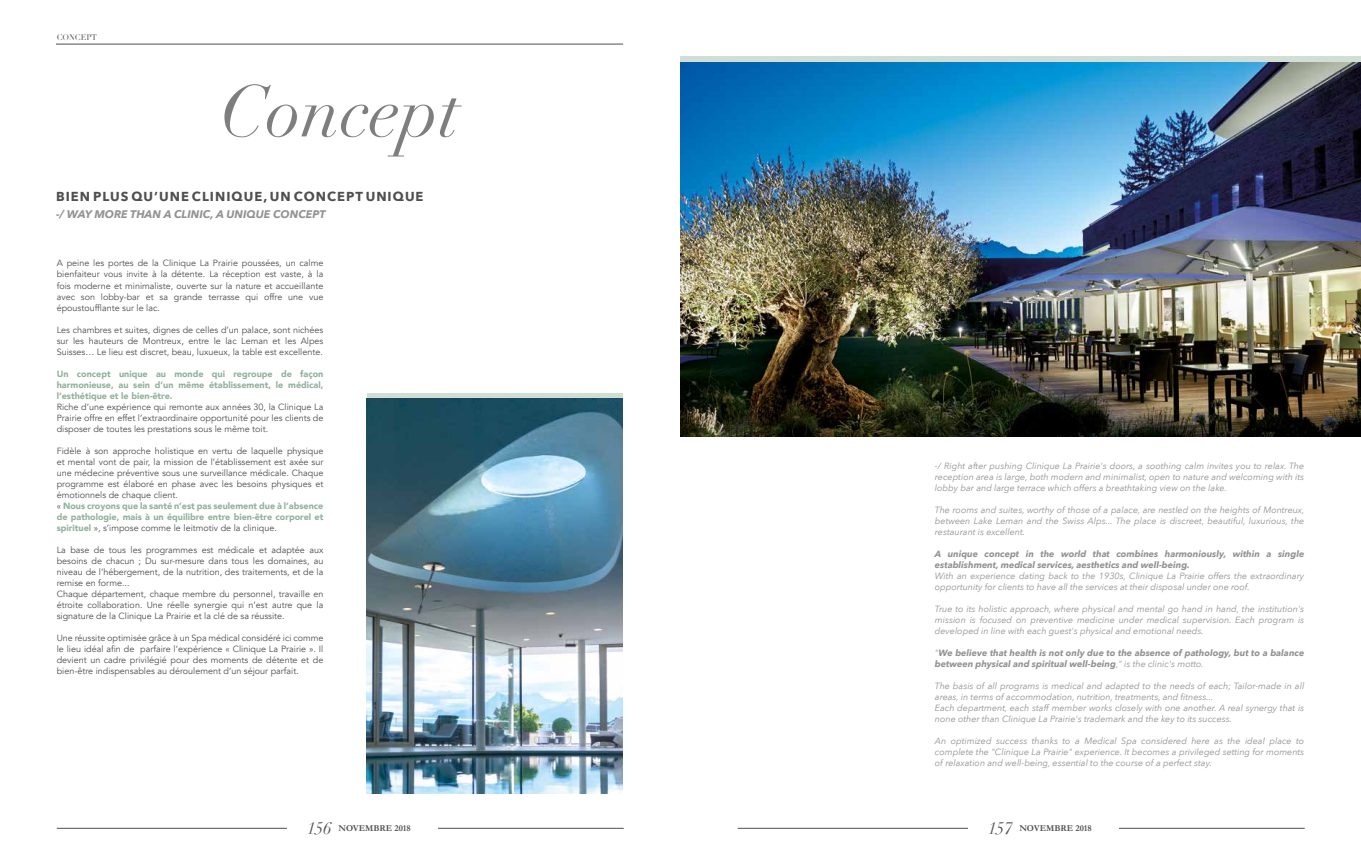
<style>
.page{position:relative;width:1361px;height:851px;background:#fff}
.page>*{position:absolute;margin:0;border:0;box-sizing:border-box;transform-origin:0 0}
.t1{font:italic 72px "Didot";color:#7e7e7e}
.t2{font:italic 17px "Didot";color:#4e4f4f}
.t3{font:500 condensed 14px "Futura";letter-spacing:-.09em;color:#000}
.t4{font:700 13px "Avenir Next";letter-spacing:.08em;color:#4e4f4f}
.t5{font:italic 700 11px "Avenir Next";color:#919292}
.t6{font:9px/11px "Avenir";color:#4e4f4f;text-align:justify}
.t7{font:italic 9px/11px "Avenir Next";color:#919292;text-align:justify}
.t8{font:italic 700 9px/11px "Avenir Next";color:#919292}
.t9{font:900 9px/11px "Avenir";color:#91b09c;text-align:justify}
.t10{font:700 9px "Garamond";color:#4e4f4f}
.t11{font:8px "Didot";color:#4e4f4f}
.t12{font:300 condensed 7px "Futura";color:#000}
.s1{font-weight:900;color:#91b09c}
.s2{font-weight:400}
</style>
<div class="page">
<hr style="left:738px;top:827px;width:566px;height:1px;background:#4e4f4f">
<div style="left:968px;top:808px;width:150px;height:42px;background:#fff"></div>
<hr style="left:56px;top:44px;width:567px;height:1px;background:#4e4f4f">
<hr style="left:57px;top:827px;width:567px;height:1px;background:#4e4f4f">
<div style="left:287px;top:808px;width:150px;height:42px;background:#fff"></div>
<img style="left:367px;top:398px;width:255px;height:395px">
<img style="left:680px;top:63px;width:681px;height:373px">
<p class="t11" style="left:57px;top:32px;width:42px">CONCEPT</p>
<h1 class="t1" style="left:220px;top:68px;width:241px">Concept</h1>
<h3 class="t4" style="left:56px;top:188px;width:369px">BIEN PLUS QU’UNE CLINIQUE, UN CONCEPT UNIQUE</h3>
<p class="t5" style="left:56px;top:207px;width:271px">-/ WAY MORE THAN A CLINIC, A UNIQUE CONCEPT</p>
<p class="t6" style="left:57px;top:258px;width:268px">A peine les portes de la Clinique La Prairie poussées, un calme bienfaiteur vous invite à la détente. La réception est vaste, à la fois moderne et minimaliste, ouverte sur la nature et accueillante avec son lobby-bar et sa grande terrasse qui offre une vue époustoufflante sur le lac.</p>
<p class="t6" style="left:57px;top:324px;width:268px">Les chambres et suites, dignes de celles d’un palace, sont nichées sur les hauteurs de Montreux, entre le lac Leman et les Alpes Suisses… Le lieu est discret, beau, luxueux, la table est excellente.</p>
<p class="t9" style="left:57px;top:368px;width:268px">Un concept unique au monde qui regroupe de façon harmonieuse, au sein d’un même établissement, le médical, l’esthétique et le bien-être.</p>
<p class="t6" style="left:57px;top:401px;width:268px">Riche d’une expérience qui remonte aux années 30, la Clinique La Prairie offre en effet l’extraordinaire opportunité pour les clients de disposer de toutes les prestations sous le même toit.</p>
<p class="t6" style="left:57px;top:445px;width:268px;text-align:left">Fidèle à son approche holistique en vertu de laquelle physique et mental vont de pair, la mission de l’établissement est axée sur une médecine préventive sous une surveillance médicale. Chaque programme est élaboré en phase avec les besoins physiques et émotionnels de chaque client.<br>« <span class="s1">Nous croyons que la santé n’est pas seulement due à l’absence de pathologie, mais à un équilibre entre bien-être corporel et spirituel</span> », s’impose comme le leitmotiv de la clinique.</p>
<p class="t6" style="left:57px;top:544px;width:268px;text-align:left">La base de tous les programmes est médicale et adaptée aux besoins de chacun ; Du sur-mesure dans tous les domaines, au niveau de l’hébergement, de la nutrition, des traitements, et de la remise en forme...<br>Chaque département, chaque membre du personnel, travaille en étroite collaboration. Une réelle synergie qui n’est autre que la signature de la Clinique La Prairie et la clé de sa réussite.</p>
<p class="t6" style="left:57px;top:632px;width:268px">Une réussite optimisée grâce à un Spa médical considéré ici comme le lieu idéal afin de parfaire l’expérience « Clinique La Prairie ». Il devient un cadre privilégié pour des moments de détente et de bien-être indispensables au déroulement d’un séjour parfait.</p>
<h2 class="t2" style="left:307px;top:817px;width:26px">156</h2>
<p class="t12" style="left:338px;top:824px;width:46px">FÉVRIER/MARS 2018</p>
<h3 class="t3" style="left:324px;top:820px;width:16px">156</h3>
<p class="t10" style="left:338px;top:823px;width:74px">NOVEMBRE 2018</p>
<p class="t7" style="left:935px;top:460px;width:371px">-/ Right after pushing Clinique La Prairie's doors, a soothing calm invites you to relax. The reception area is large, both modern and minimalist, open to nature and welcoming with its lobby bar and large terrace which offers a breathtaking view on the lake.</p>
<p class="t7" style="left:935px;top:504px;width:371px">The rooms and suites, worthy of those of a palace, are nestled on the heights of Montreux, between Lake Leman and the Swiss Alps... The place is discreet, beautiful, luxurious, the restaurant is excellent.</p>
<p class="t8" style="left:935px;top:548px;width:371px">A unique concept in the world that combines harmoniously, within a single establishment, medical services, aesthetics and well-being.</p>
<p class="t7" style="left:935px;top:570px;width:371px">With an experience dating back to the 1930s, Clinique La Prairie offers the extraordinary opportunity for clients to have all the services at their disposal under one roof.</p>
<p class="t7" style="left:935px;top:603px;width:371px">True to its holistic approach, where physical and mental go hand in hand, the institution's mission is focused on preventive medicine under medical supervision. Each program is developed in line with each guest's physical and emotional needs.</p>
<p class="t8" style="left:935px;top:647px;width:371px"><span class="s2">"</span>We believe that health is not only due to the absence of pathology, but to a balance between physical and spiritual well-being<span class="s2">," is the clinic's motto.</span></p>
<p class="t7" style="left:935px;top:680px;width:371px;text-align:left">The basis of all programs is medical and adapted to the needs of each; Tailor-made in all areas, in terms of accommodation, nutrition, treatments, and fitness...<br>Each department, each staff member works closely with one another. A real synergy that is none other than Clinique La Prairie's trademark and the key to its success.</p>
<p class="t7" style="left:935px;top:735px;width:371px">An optimized success thanks to a Medical Spa considered here as the ideal place to complete the "Clinique La Prairie" experience. It becomes a privileged setting for moments of relaxation and well-being, essential to the course of a perfect stay.</p>
<h2 class="t2" style="left:988px;top:817px;width:26px">157</h2>
<p class="t12" style="left:1019px;top:824px;width:46px">FÉVRIER/MARS 2018</p>
<h3 class="t3" style="left:1005px;top:820px;width:16px">157</h3>
<p class="t10" style="left:1019px;top:823px;width:74px">NOVEMBRE 2018</p>
</div>
